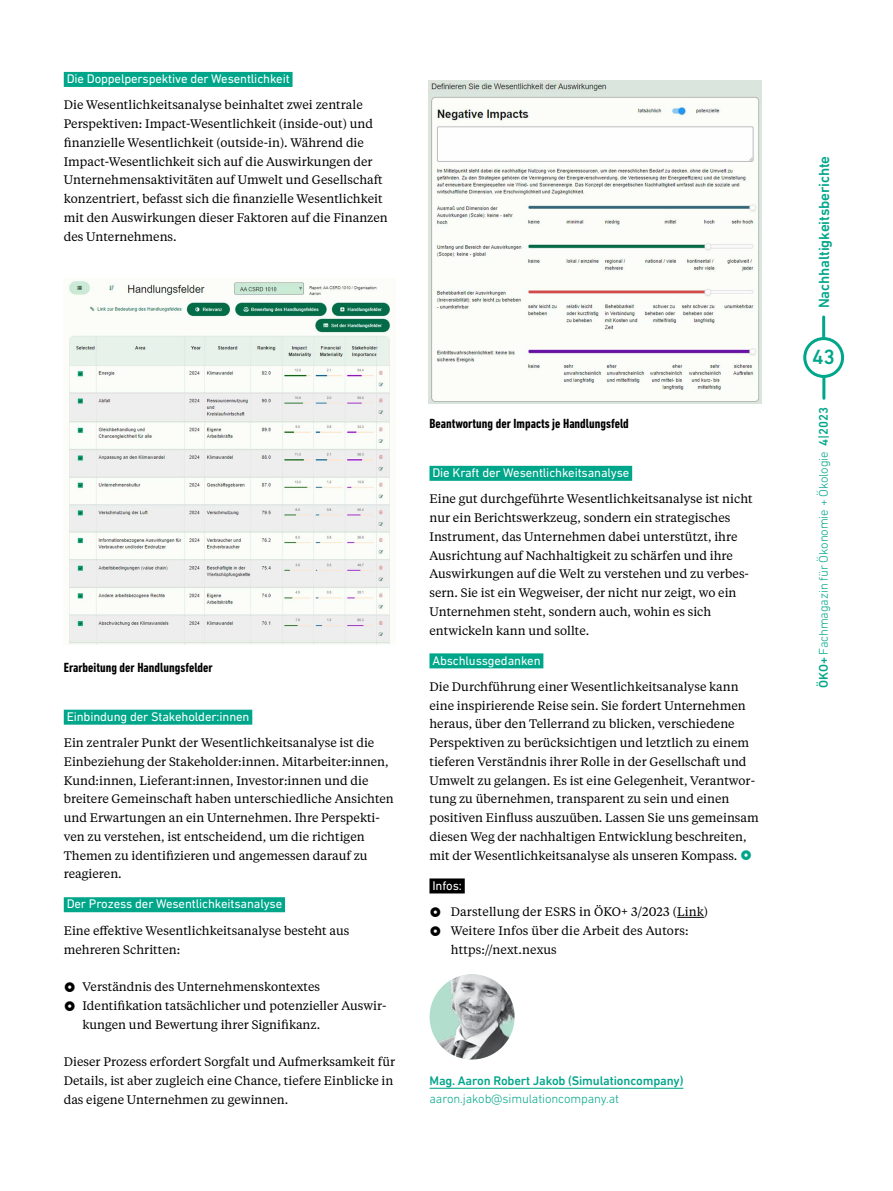
<style>
.page{position:relative;width:893px;height:1191px;background:#fff}
.page>*{position:absolute;margin:0;border:0;box-sizing:border-box;transform-origin:0 0}
.t1{font:500 21px "DIN Next LT Pro";color:#00a68a}
.t2{font:500 15px "DIN Next LT Pro";letter-spacing:-.01em;color:#00a68a}
.t3{font:700 condensed 13.5px "DIN Next LT Pro";color:#000}
.t4{font:12.75px "DIN Next LT Pro";letter-spacing:-.01em;color:#fff}
.t5{font:300 12.75px "DIN Next LT Pro";letter-spacing:-.01em;color:#00a68a}
.t6{font:500 12.75px "DIN Next LT Pro";letter-spacing:-.01em;color:#00a68a}
.t7{font:12.3px/18.8px "Tiempos Text";color:#000}
.s1{font-weight:500}
</style>
<div class="page">
<div style="left:803px;top:337px;width:41px;height:41px;border:3px solid #00a68a;border-radius:50%"></div>
<hr style="left:822px;top:317px;width:3px;height:21px;background:#00a68a">
<hr style="left:822px;top:377px;width:3px;height:21px;background:#00a68a">
<div style="left:64px;top:72px;width:229px;height:15px;background:#00a68a"></div>
<div style="left:64px;top:709px;width:188px;height:15px;background:#00a68a"></div>
<div style="left:64px;top:897px;width:221px;height:15px;background:#00a68a"></div>
<div style="left:429px;top:466px;width:203px;height:15px;background:#00a68a"></div>
<div style="left:429px;top:653px;width:114px;height:15px;background:#00a68a"></div>
<hr style="left:430px;top:1087px;width:253px;height:1px;background:#00a68a">
<div style="left:429px;top:878px;width:36px;height:15px;background:#000"></div>
<svg style="left:677px;top:917px;width:27px;height:1px"></svg>
<img style="left:69px;top:281px;width:322px;height:363px">
<img style="left:429px;top:81px;width:332px;height:322px">
<img style="left:429px;top:974px;width:85px;height:85px;border-radius:43px">
<p class="t4" style="left:67px;top:71px;width:225px">Die Doppelperspektive der Wesentlichkeit</p>
<p class="t7" style="left:64px;top:95px;width:326px">Die Wesentlichkeitsanalyse beinhaltet zwei zentrale Perspektiven: Impact-Wesentlichkeit (inside-out) und finanzielle Wesentlichkeit (outside-in). Während die Impact-Wesentlichkeit sich auf die Auswirkungen der Unternehmensaktivitäten auf Umwelt und Gesellschaft konzentriert, befasst sich die finanzielle Wesentlichkeit mit den Auswirkungen dieser Faktoren auf die Finanzen des Unternehmens.</p>
<p class="t3" style="left:64px;top:660px;width:151px">Erarbeitung der Handlungsfelder</p>
<p class="t4" style="left:67px;top:709px;width:184px">Einbindung der Stakeholder:innen</p>
<p class="t7" style="left:64px;top:733px;width:332px">Ein zentraler Punkt der Wesentlichkeitsanalyse ist die Einbeziehung der Stakeholder:innen. Mitarbeiter:innen, Kund:innen, Lieferant:innen, Investor:innen und die breitere Gemeinschaft haben unterschiedliche Ansichten und Erwartungen an ein Unternehmen. Ihre Perspekti&shy;ven zu verstehen, ist entscheidend, um die richtigen Themen zu identifizieren und angemessen darauf zu reagieren.</p>
<p class="t4" style="left:67px;top:896px;width:217px">Der Prozess der Wesentlichkeitsanalyse</p>
<p class="t7" style="left:64px;top:920px;width:287px">Eine effektive Wesentlichkeitsanalyse besteht aus mehreren Schritten:</p>
<p class="t7" style="left:82px;top:976px;width:306px">Verständnis des Unternehmenskontextes<br>Identifikation tatsächlicher und potenzieller Auswir&shy;kungen und Bewertung ihrer Signifikanz.</p>
<p class="t7" style="left:64px;top:1051px;width:333px">Dieser Prozess erfordert Sorgfalt und Aufmerksamkeit für<br>Details, ist aber zugleich eine Chance, tiefere Einblicke in das eigene Unternehmen zu gewinnen.</p>
<p class="t3" style="left:429px;top:416px;width:201px">Beantwortung der Impacts je Handlungsfeld</p>
<p class="t4" style="left:432px;top:465px;width:198px">Die Kraft der Wesentlichkeitsanalyse</p>
<p class="t7" style="left:429px;top:489px;width:325px">Eine gut durchgeführte Wesentlichkeitsanalyse ist nicht nur ein Berichtswerkzeug, sondern ein strategisches Instrument, das Unternehmen dabei unterstützt, ihre Ausrichtung auf Nachhaltigkeit zu schärfen und ihre Auswirkungen auf die Welt zu verstehen und zu verbes&shy;sern. Sie ist ein Wegweiser, der nicht nur zeigt, wo ein Unternehmen steht, sondern auch, wohin es sich entwickeln kann und sollte.</p>
<p class="t4" style="left:432px;top:653px;width:110px">Abschlussgedanken</p>
<p class="t7" style="left:429px;top:676px;width:331px">Die Durchführung einer Wesentlichkeitsanalyse kann eine inspirierende Reise sein. Sie fordert Unternehmen heraus, über den Tellerrand zu blicken, verschiedene Perspektiven zu berücksichtigen und letztlich zu einem tieferen Verständnis ihrer Rolle in der Gesellschaft und Umwelt zu gelangen. Es ist eine Gelegenheit, Verantwor&shy;tung zu übernehmen, transparent zu sein und einen positiven Einfluss auszuüben. Lassen Sie uns gemeinsam diesen Weg der nachhaltigen Entwicklung beschreiten, mit der Wesentlichkeitsanalyse als unseren Kompass.</p>
<p class="t4" style="left:432px;top:878px;width:31px">Infos:</p>
<p class="t7" style="left:451px;top:901px;width:259px">Darstellung der ESRS in ÖKO+ 3/2023 (Link)<br>Weitere Infos über die Arbeit des Autors: https://next.nexus</p>
<p class="t6" style="left:430px;top:1073px;width:255px">Mag. Aaron Robert Jakob (Simulationcompany)</p>
<p class="t5" style="left:430px;top:1091px;width:191px">aaron.jakob@simulationcompany.at</p>
<p class="t2" style="left:815px;top:308px;width:154px;rotate:-90deg">Nachhaltigkeitsberichte</p>
<h1 class="t1" style="left:812px;top:345px;width:24px">43</h1>
<p class="t5" style="left:816px;top:687px;width:282px;rotate:-90deg"><span class="s1">ÖKO+</span> Fachmagazin für Ökonomie + Ökologie <span class="s1">4|2023</span></p>
</div>
